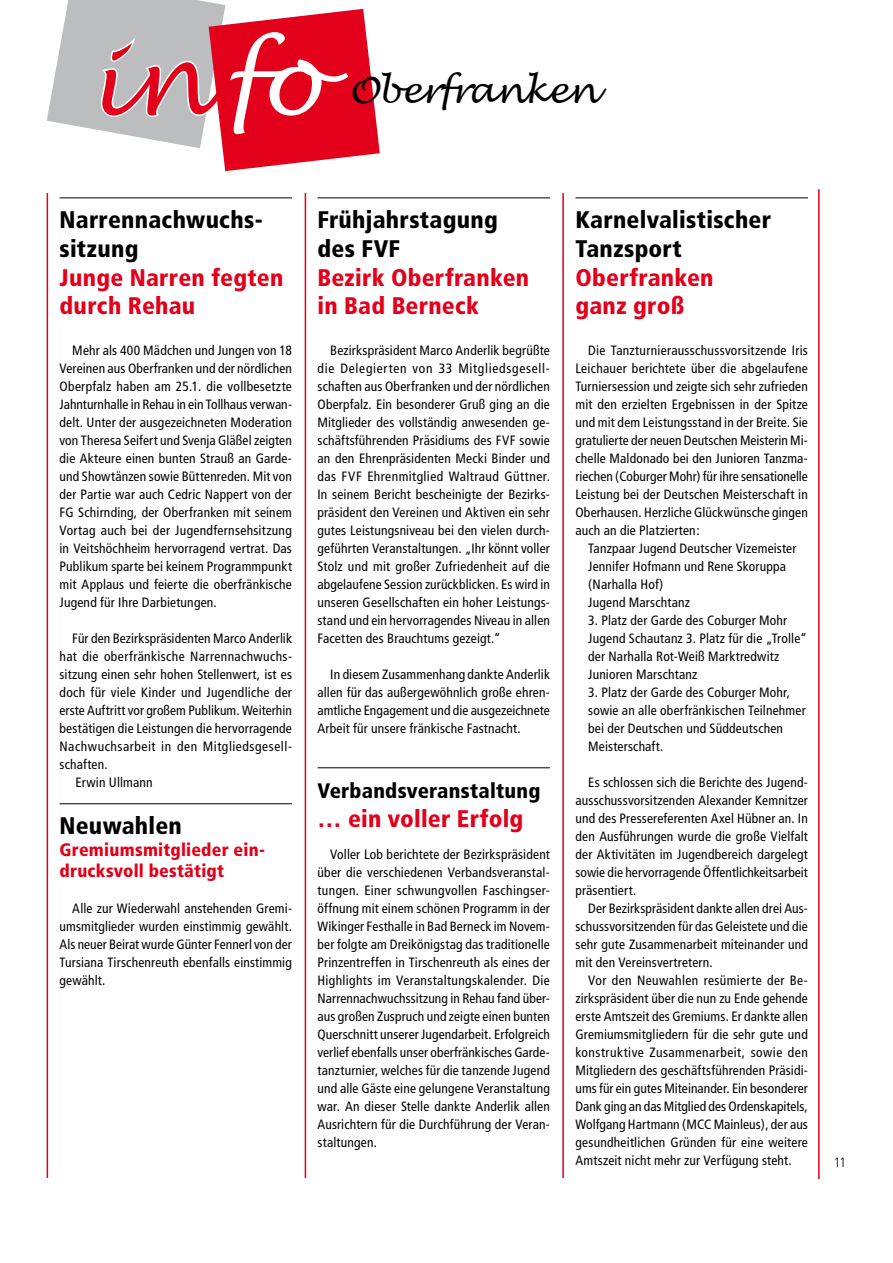
<style>
.page{position:relative;width:893px;height:1263px;background:#fff}
.page>*{position:absolute;margin:0;border:0;box-sizing:border-box;transform-origin:0 0}
.t1{font:italic 36px "Lucida Handwriting";letter-spacing:-.015em;color:#000}
.t2{font:900 condensed 24px/28.8px "Frutiger";letter-spacing:.01em;color:#e2001a}
.t3{font:900 condensed 24px/28.8px "Frutiger";letter-spacing:.015em;color:#000}
.t4{font:900 condensed 21px "Frutiger";letter-spacing:.01em;color:#000}
.t5{font:900 condensed 18px/21.6px "Frutiger";letter-spacing:.015em;color:#e2001a}
.t6{font:condensed 13.5px/18px "Frutiger";letter-spacing:.015em;color:#000;text-align:justify}
.t7{font:condensed 13.5px "Frutiger";letter-spacing:.04em;color:#000}
.t8{font:300 condensed 13.5px "Frutiger";color:#000}
</style>
<div class="page">
<svg style="left:47px;top:0;width:333px;height:171px"></svg>
<hr style="left:60px;top:197px;width:232px;height:1px;background:#000">
<hr style="left:60px;top:803px;width:232px;height:1px;background:#000">
<hr style="left:317px;top:197px;width:233px;height:1px;background:#000">
<hr style="left:317px;top:767px;width:233px;height:1px;background:#000">
<hr style="left:575px;top:197px;width:233px;height:1px;background:#000">
<hr style="left:47px;top:193px;width:1px;height:985px;background:#e2001a">
<hr style="left:305px;top:193px;width:1px;height:985px;background:#e2001a">
<hr style="left:562px;top:193px;width:2px;height:985px;background:#e2001a">
<hr style="left:818px;top:189px;width:2px;height:990px;background:#e2001a">
<h1 class="t1" style="left:349px;top:69px;width:250px">Oberfranken</h1>
<h2 class="t3" style="left:60px;top:205px;width:205px">Narrennachwuchs&shy;sitzung</h2>
<h2 class="t2" style="left:60px;top:263px;width:225px">Junge Narren fegten durch Rehau</h2>
<p class="t6" style="left:60px;top:341px;width:234px;text-indent:13px">Mehr als 400 Mädchen und Jungen von 18<br>Vereinen aus Oberfranken und der nördlichen Oberpfalz haben am 25.1. die vollbesetzte Jahnturnhalle in Rehau in ein Tollhaus verwan&shy;delt. Unter der ausgezeichneten Moderation von Theresa Seifert und Svenja Gläßel zeigten die Akteure einen bunten Strauß an Garde&shy;und Showtänzen sowie Büttenreden. Mit von der Partie war auch Cedric Nappert von der FG Schirnding, der Oberfranken mit seinem Vortag auch bei der Jugendfernsehsitzung in Veitshöchheim hervorragend vertrat. Das Publikum sparte bei keinem Programmpunkt mit Applaus und feierte die oberfränkische Jugend für Ihre Darbietungen.</p>
<p class="t6" style="left:72px;top:629px;width:221px">Für den Bezirkspräsidenten Marco Anderlik</p>
<p class="t6" style="left:60px;top:647px;width:234px">hat die oberfränkische Narrennachwuchs-</p>
<p class="t6" style="left:60px;top:665px;width:234px">sitzung einen sehr hohen Stellenwert, ist es</p>
<p class="t6" style="left:60px;top:683px;width:234px">doch für viele Kinder und Jugendliche der</p>
<p class="t6" style="left:60px;top:701px;width:234px">erste Auftritt vor großem Publikum. Weiterhin</p>
<p class="t6" style="left:60px;top:719px;width:234px">bestätigen die Leistungen die hervorragende</p>
<p class="t7" style="left:60px;top:738px;width:234px">Nachwuchsarbeit in den Mitgliedsgesell-</p>
<p class="t6" style="left:60px;top:755px;width:50px">schaften.</p>
<p class="t6" style="left:76px;top:773px;width:79px">Erwin Ullmann</p>
<h2 class="t3" style="left:60px;top:811px;width:124px">Neuwahlen</h2>
<h3 class="t5" style="left:60px;top:838px;width:207px">Gremiumsmitglieder ein&shy;drucksvoll bestätigt</h3>
<p class="t6" style="left:60px;top:899px;width:234px;text-indent:13px">Alle zur Wiederwahl anstehenden Gremi&shy;umsmitglieder wurden einstimmig gewählt.<br>Als neuer Beirat wurde Günter Fennerl von der Tursiana Tirschenreuth ebenfalls einstimmig gewählt.</p>
<h2 class="t3" style="left:317px;top:205px;width:182px">Frühjahrstagung des FVF</h2>
<h2 class="t2" style="left:317px;top:263px;width:213px">Bezirk Oberfranken in Bad Berneck</h2>
<p class="t6" style="left:317px;top:341px;width:234px;text-indent:13px">Bezirkspräsident Marco Anderlik begrüßte die Delegierten von 33 Mitgliedsgesell&shy;schaften aus Oberfranken und der nördlichen Oberpfalz. Ein besonderer Gruß ging an die Mitglieder des vollständig anwesenden ge&shy;schäftsführenden Präsidiums des FVF sowie an den Ehrenpräsidenten Mecki Binder und das FVF Ehrenmitglied Waltraud Güttner.<br>In seinem Bericht bescheinigte der Bezirks&shy;präsident den Vereinen und Aktiven ein sehr gutes Leistungsniveau bei den vielen durch&shy;geführten Veranstaltungen. „Ihr könnt voller Stolz und mit großer Zufriedenheit auf die abgelaufene Session zurückblicken. Es wird in unseren Gesellschaften ein hoher Leistungs&shy;stand und ein hervorragendes Niveau in allen Facetten des Brauchtums gezeigt.“</p>
<p class="t6" style="left:317px;top:665px;width:234px;text-indent:13px">In diesem Zusammenhang dankte Anderlik allen für das außergewöhnlich große ehren&shy;amtliche Engagement und die ausgezeichnete Arbeit für unsere fränkische Fastnacht.</p>
<h3 class="t4" style="left:317px;top:778px;width:224px">Verbandsveranstaltung</h3>
<h2 class="t2" style="left:317px;top:804px;width:207px">… ein voller Erfolg</h2>
<p class="t6" style="left:317px;top:845px;width:234px;text-indent:13px">Voller Lob berichtete der Bezirkspräsident über die verschiedenen Verbandsveranstal&shy;tungen. Einer schwungvollen Faschingser&shy;öffnung mit einem schönen Programm in der Wikinger Festhalle in Bad Berneck im Novem&shy;ber folgte am Dreikönigstag das traditionelle Prinzentreffen in Tirschenreuth als eines der Highlights im Veranstaltungskalender. Die Narrennachwuchssitzung in Rehau fand über&shy;aus großen Zuspruch und zeigte einen bunten Querschnitt unserer Jugendarbeit. Erfolgreich verlief ebenfalls unser oberfränkisches Garde&shy;tanzturnier, welches für die tanzende Jugend und alle Gäste eine gelungene Veranstaltung war. An dieser Stelle dankte Anderlik allen Ausrichtern für die Durchführung der Veran&shy;staltungen.</p>
<h2 class="t3" style="left:575px;top:205px;width:197px">Karnelvalistischer<br>Tanzsport</h2>
<h2 class="t2" style="left:575px;top:263px;width:140px">Oberfranken ganz groß</h2>
<p class="t6" style="left:575px;top:341px;width:234px;text-indent:13px">Die Tanzturnierausschussvorsitzende Iris Leichauer berichtete über die abgelaufene Turniersession und zeigte sich sehr zufrieden mit den erzielten Ergebnissen in der Spitze und mit dem Leistungsstand in der Breite. Sie gratulierte der neuen Deutschen Meisterin Mi&shy;chelle Maldonado bei den Junioren Tanzma&shy;riechen (Coburger Mohr) für ihre sensationelle Leistung bei der Deutschen Meisterschaft in Oberhausen. Herzliche Glückwünsche gingen auch an die Platzierten:</p>
<p class="t6" style="left:588px;top:539px;width:210px;text-align:left">Tanzpaar Jugend Deutscher Vizemeister<br>Jennifer Hofmann und Rene Skoruppa (Narhalla Hof)<br>Jugend Marschtanz</p>
<p class="t6" style="left:588px;top:611px;width:220px;text-align:left">3. Platz der Garde des Coburger Mohr Jugend Schautanz 3. Platz für die „Trolle“ der Narhalla Rot-Weiß Marktredwitz Junioren Marschtanz</p>
<p class="t6" style="left:588px;top:683px;width:219px;text-align:left">3. Platz der Garde des Coburger Mohr, sowie an alle oberfränkischen Teilnehmer bei der Deutschen und Süddeutschen<br>Meisterschaft.</p>
<p class="t6" style="left:575px;top:773px;width:234px;text-indent:13px">Es schlossen sich die Berichte des Jugend&shy;ausschussvorsitzenden Alexander Kemnitzer und des Pressereferenten Axel Hübner an. In den Ausführungen wurde die große Vielfalt der Aktivitäten im Jugendbereich dargelegt sowie die hervorragende Öffentlichkeitsarbeit präsentiert.</p>
<p class="t6" style="left:575px;top:899px;width:234px;text-indent:13px">Der Bezirkspräsident dankte allen drei Aus&shy;schussvorsitzenden für das Geleistete und die sehr gute Zusammenarbeit miteinander und mit den Vereinsvertretern.</p>
<p class="t6" style="left:575px;top:971px;width:234px;text-indent:13px">Vor den Neuwahlen resümierte der Be&shy;zirkspräsident über die nun zu Ende gehende erste Amtszeit des Gremiums. Er dankte allen Gremiumsmitgliedern für die sehr gute und konstruktive Zusammenarbeit, sowie den Mitgliedern des geschäftsführenden Präsidi&shy;ums für ein gutes Miteinander. Ein besonderer Dank ging an das Mitglied des Ordenskapitels, Wolfgang Hartmann (MCC Mainleus), der aus gesundheitlichen Gründen für eine weitere Amtszeit nicht mehr zur Verfügung steht.</p>
<p class="t8" style="left:834px;top:1155px;width:13px">11</p>
</div>
